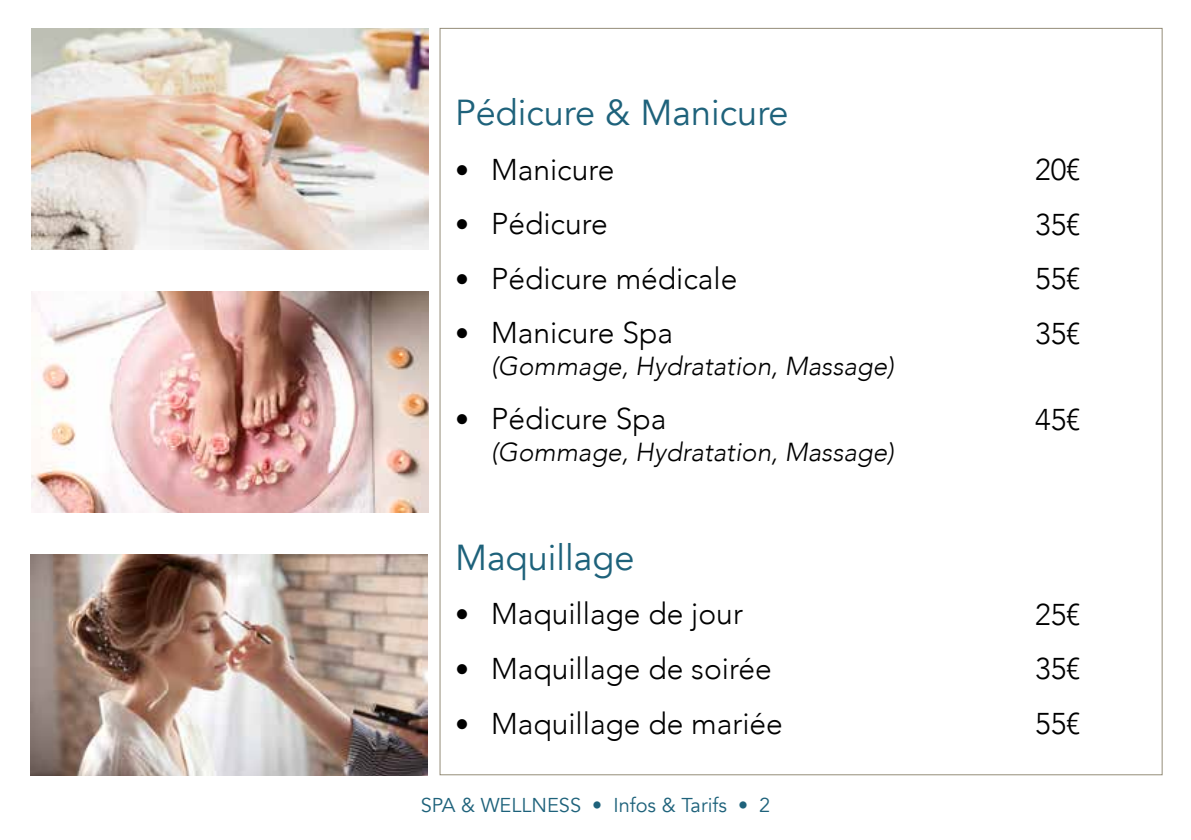
<style>
.page{position:relative;width:1191px;height:840px;background:#fff}
.page>*{position:absolute;margin:0;border:0;box-sizing:border-box;transform-origin:0 0}
.t1{font:36px "Avenir";color:#1e627b}
.t2{font:300 30px/54.6px "Avenir";color:#000;text-align:justify}
.t3{font:italic 300 26px "Avenir";color:#000}
.t4{font:20px "Avenir";color:#1e627b}
.s1{font-size:28px}
</style>
<div class="page">
<img style="left:31px;top:28px;width:397px;height:221px">
<img style="left:31px;top:291px;width:397px;height:221px">
<img style="left:30px;top:554px;width:397px;height:220px">
<p class="t1" style="left:455px;top:91px;width:335px">Pédicure &amp; Manicure</p>
<p class="t2" style="left:455px;top:142px;width:161px"><span class="s1">•</span> Manicure</p>
<p class="t2" style="left:455px;top:196px;width:154px"><span class="s1">•</span> Pédicure</p>
<p class="t2" style="left:455px;top:251px;width:284px"><span class="s1">•</span> Pédicure médicale</p>
<p class="t2" style="left:455px;top:305px;width:219px"><span class="s1">•</span> Manicure Spa</p>
<p class="t3" style="left:491px;top:350px;width:404px">(Gommage, Hydratation, Massage)</p>
<p class="t2" style="left:455px;top:391px;width:213px"><span class="s1">•</span> Pédicure Spa</p>
<p class="t3" style="left:491px;top:436px;width:404px">(Gommage, Hydratation, Massage)</p>
<p class="t1" style="left:455px;top:535px;width:181px">Maquillage</p>
<p class="t2" style="left:455px;top:586px;width:289px"><span class="s1">•</span> Maquillage de jour</p>
<p class="t2" style="left:455px;top:641px;width:318px"><span class="s1">•</span> Maquillage de soirée</p>
<p class="t2" style="left:455px;top:695px;width:329px"><span class="s1">•</span> Maquillage de mariée</p>
<p class="t4" style="left:421px;top:792px;width:351px">SPA &amp; WELLNESS • Infos &amp; Tarifs • 2</p>
<p class="t2" style="left:1035px;top:142px;width:47px">20€ 35€ 55€ 35€</p>
<p class="t2" style="left:1035px;top:392px;width:47px">45€</p>
<p class="t2" style="left:1035px;top:586px;width:47px">25€ 35€ 55€</p>
</div>
